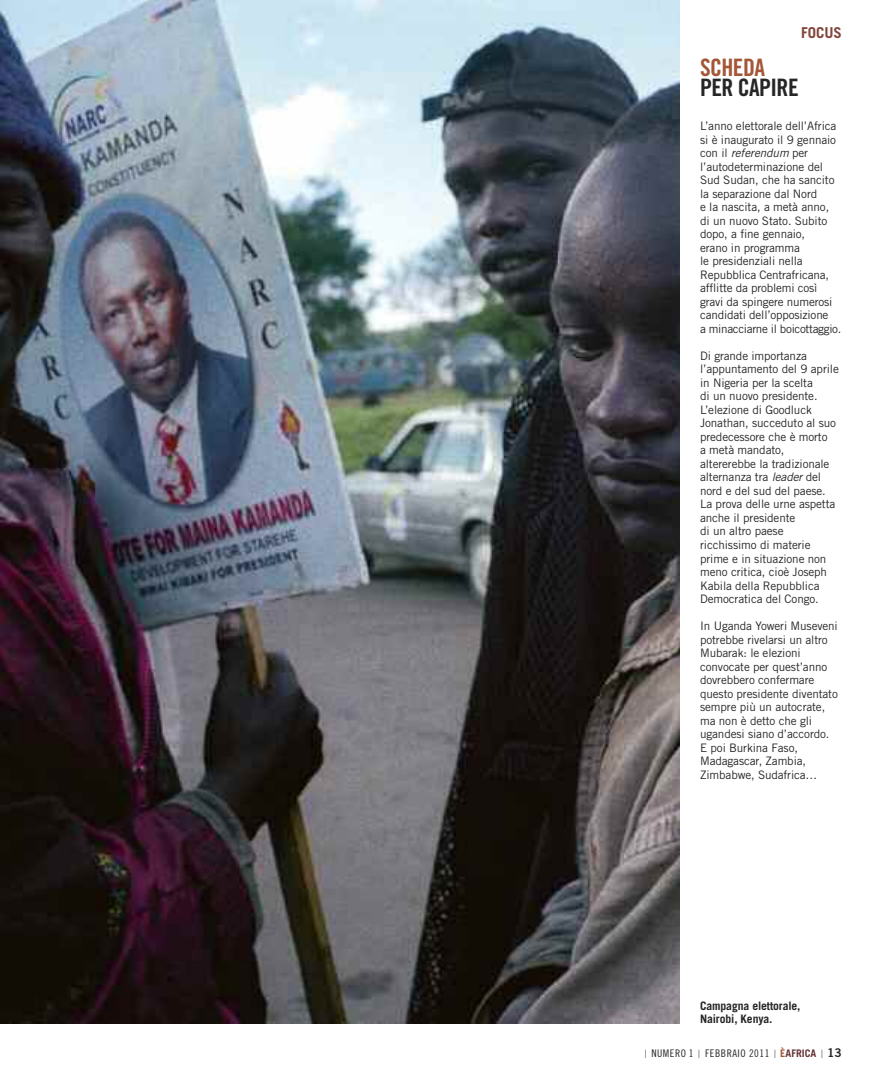
<style>
.page{position:relative;width:893px;height:1085px;background:#fff}
.page>*{position:absolute;margin:0;border:0;box-sizing:border-box;transform-origin:0 0}
.t1{font:24px "Trade Gothic Bold Cond Twenty";letter-spacing:-.025em;color:#272627}
.t2{font:24px "Trade Gothic Bold Cond Twenty";letter-spacing:-.025em;color:#a35737}
.t3{font:700 15px "Trade Gothic";color:#83453a}
.t4{font:11.7px/13.5px "Trade Gothic";letter-spacing:-.01em;color:#272627}
.t5{font:700 11.7px/13.5px "Trade Gothic";letter-spacing:-.01em;color:#272627}
.t6{font:10.5px "Trade Gothic Cond Eighteen";letter-spacing:.05em;color:#272627}
.s1{font-style:italic}
.s2{font-family:"Trade Gothic";font-weight:300;font-size:11.25px}
.s3{font-family:"Trade Gothic";font-weight:700;color:#a35737}
.s4{font-family:"Trade Gothic";font-weight:700;color:#66363a}
.s5{font-family:"Trade Gothic Bold Two";font-size:12px}
</style>
<div class="page">
<img style="left:0;top:0;width:680px;height:1023px">
<p class="t3" style="left:801px;top:27px;width:42px">FOCUS</p>
<h1 class="t2" style="left:700px;top:59px;width:66px">SCHEDA</h1>
<h1 class="t1" style="left:700px;top:78px;width:100px">PER CAPIRE</h1>
<p class="t4" style="left:700px;top:120px;width:143px">L’anno elettorale dell’Africa si è inaugurato il 9 gennaio con il <span class="s1">referendum</span> per l’autodeterminazione del<br>Sud Sudan, che ha sancito la separazione dal Nord<br>e la nascita, a metà anno, di un nuovo Stato. Subito dopo, a fine gennaio,<br>erano in programma<br>le presidenziali nella<br>Repubblica Centrafricana, afflitte da problemi così gravi da spingere numerosi candidati dell’opposizione<br>a minacciarne il boicottaggio.</p>
<p class="t4" style="left:700px;top:350px;width:140px">Di grande importanza l’appuntamento del 9 aprile in Nigeria per la scelta<br>di un nuovo presidente.<br>L’elezione di Goodluck<br>Jonathan, succeduto al suo predecessore che è morto<br>a metà mandato, altererebbe la tradizionale alternanza tra <span class="s1">leader</span> del nord e del sud del paese.<br>La prova delle urne aspetta anche il presidente<br>di un altro paese ricchissimo di materie prime e in situazione non meno critica, cioè Joseph<br>Kabila della Repubblica<br>Democratica del Congo.</p>
<p class="t4" style="left:700px;top:620px;width:139px">In Uganda Yoweri Museveni potrebbe rivelarsi un altro<br>Mubarak: le elezioni convocate per quest’anno dovrebbero confermare questo presidente diventato sempre più un autocrate, ma non è detto che gli ugandesi siano d’accordo.<br>E poi Burkina Faso,<br>Madagascar, Zambia,<br>Zimbabwe, Sudafrica…</p>
<p class="t5" style="left:700px;top:999px;width:102px">Campagna elettorale,<br>Nairobi, Kenya.</p>
<p class="t6" style="left:645px;top:1049px;width:199px"><span class="s2">|</span> NUMERO 1 <span class="s2">|</span> FEBBRAIO 2011 <span class="s2">|</span> <span class="s3">È</span><span class="s4">AFRICA</span> <span class="s2">|</span> <span class="s5">13</span></p>
</div>
